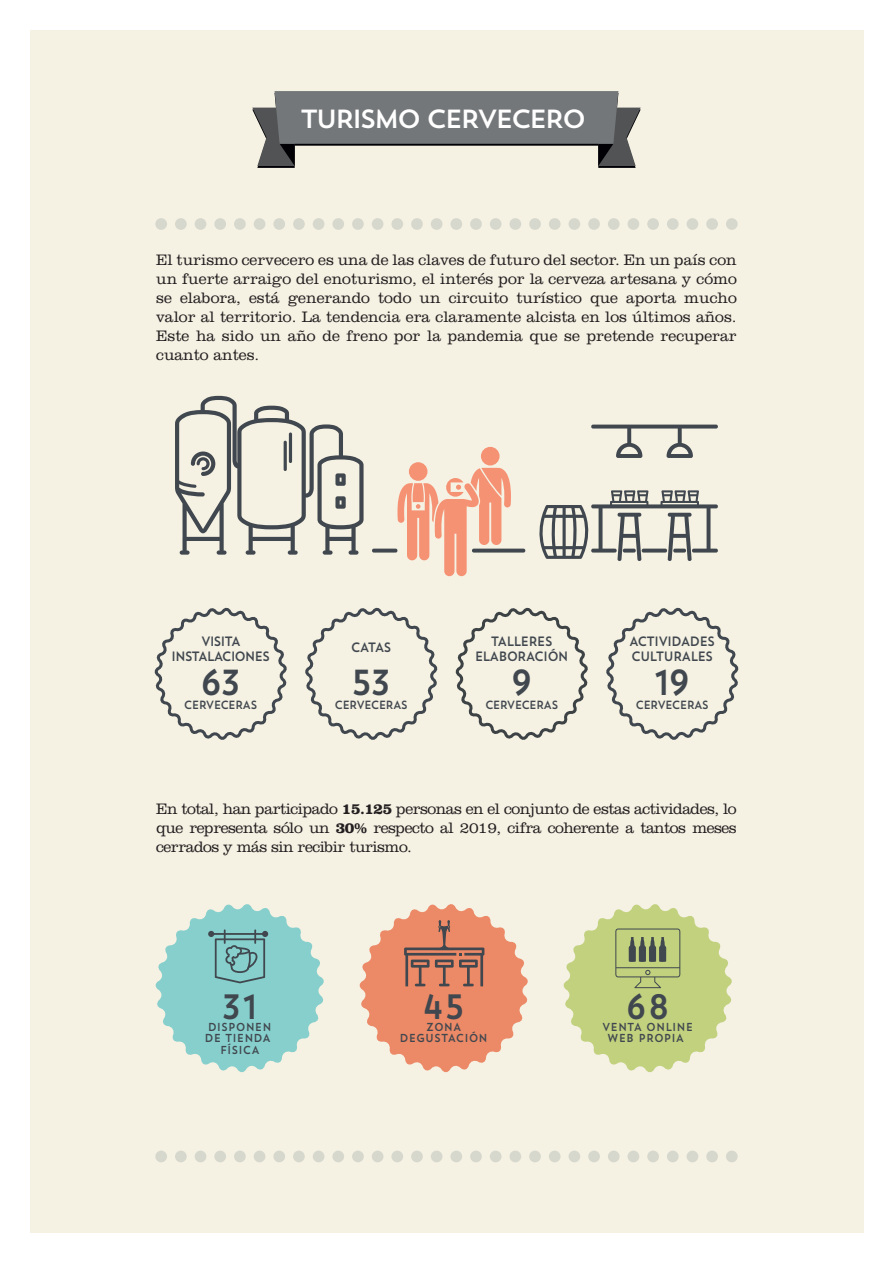
<style>
.page{position:relative;width:893px;height:1263px;background:#fff}
.page>*{position:absolute;margin:0;border:0;box-sizing:border-box;transform-origin:0 0}
.t1{font:36px "Trend Sans One";color:#40474e;scale:.9 1}
.t2{font:35.1px "Trend Sans One";color:#40474e;scale:.9 1}
.t3{font:26.1px "Trend Sans One";letter-spacing:-.125em;color:#fff}
.t4{font:300 15.75px/18.9px "Clarendon";letter-spacing:-.015em;color:#231f20;text-align:justify}
.t5{font:13.5px/15px "Trend Sans One";letter-spacing:-.08em;color:#40474e;text-align:center;scale:.9 1}
.t6{font:13.5px/15px "Trend Sans One";letter-spacing:-.1em;color:#40474e;text-align:center;scale:.9 1}
.t7{font:11.85px "Trend Sans One";letter-spacing:-.08em;color:#40474e;scale:.9 1}
.t8{font:11.55px/11.6px "Trend Sans One";color:#40474e;text-align:center;scale:.9 1}
.s1{font-weight:700}
</style>
<div class="page">
<div style="left:30px;top:30px;width:833px;height:1203px;background:#f5f1e3"></div>
<svg style="left:252px;top:91px;width:389px;height:77px"></svg>
<div style="left:155px;top:218px;width:12px;height:12px;background:#d7d8cd;border-radius:50%"></div>
<div style="left:175px;top:218px;width:12px;height:12px;background:#d7d8cd;border-radius:50%"></div>
<div style="left:195px;top:218px;width:11px;height:12px;background:#d7d8cd;border-radius:50%"></div>
<div style="left:214px;top:218px;width:12px;height:12px;background:#d7d8cd;border-radius:50%"></div>
<div style="left:234px;top:218px;width:12px;height:12px;background:#d7d8cd;border-radius:50%"></div>
<div style="left:254px;top:218px;width:11px;height:12px;background:#d7d8cd;border-radius:50%"></div>
<div style="left:273px;top:218px;width:12px;height:12px;background:#d7d8cd;border-radius:50%"></div>
<div style="left:293px;top:218px;width:12px;height:12px;background:#d7d8cd;border-radius:50%"></div>
<div style="left:313px;top:218px;width:11px;height:12px;background:#d7d8cd;border-radius:50%"></div>
<div style="left:332px;top:218px;width:12px;height:12px;background:#d7d8cd;border-radius:50%"></div>
<div style="left:352px;top:218px;width:12px;height:12px;background:#d7d8cd;border-radius:50%"></div>
<div style="left:372px;top:218px;width:11px;height:12px;background:#d7d8cd;border-radius:50%"></div>
<div style="left:391px;top:218px;width:12px;height:12px;background:#d7d8cd;border-radius:50%"></div>
<div style="left:411px;top:218px;width:12px;height:12px;background:#d7d8cd;border-radius:50%"></div>
<div style="left:431px;top:218px;width:11px;height:12px;background:#d7d8cd;border-radius:50%"></div>
<div style="left:450px;top:218px;width:12px;height:12px;background:#d7d8cd;border-radius:50%"></div>
<div style="left:470px;top:218px;width:12px;height:12px;background:#d7d8cd;border-radius:50%"></div>
<div style="left:490px;top:218px;width:11px;height:12px;background:#d7d8cd;border-radius:50%"></div>
<div style="left:509px;top:218px;width:12px;height:12px;background:#d7d8cd;border-radius:50%"></div>
<div style="left:529px;top:218px;width:12px;height:12px;background:#d7d8cd;border-radius:50%"></div>
<div style="left:549px;top:218px;width:12px;height:12px;background:#d7d8cd;border-radius:50%"></div>
<div style="left:569px;top:218px;width:11px;height:12px;background:#d7d8cd;border-radius:50%"></div>
<div style="left:588px;top:218px;width:12px;height:12px;background:#d7d8cd;border-radius:50%"></div>
<div style="left:608px;top:218px;width:12px;height:12px;background:#d7d8cd;border-radius:50%"></div>
<div style="left:628px;top:218px;width:11px;height:12px;background:#d7d8cd;border-radius:50%"></div>
<div style="left:647px;top:218px;width:12px;height:12px;background:#d7d8cd;border-radius:50%"></div>
<div style="left:667px;top:218px;width:12px;height:12px;background:#d7d8cd;border-radius:50%"></div>
<div style="left:687px;top:218px;width:11px;height:12px;background:#d7d8cd;border-radius:50%"></div>
<div style="left:706px;top:218px;width:12px;height:12px;background:#d7d8cd;border-radius:50%"></div>
<div style="left:726px;top:218px;width:12px;height:12px;background:#d7d8cd;border-radius:50%"></div>
<div style="left:155px;top:1150px;width:12px;height:12px;background:#d7d8cd;border-radius:50%"></div>
<div style="left:175px;top:1150px;width:12px;height:12px;background:#d7d8cd;border-radius:50%"></div>
<div style="left:195px;top:1150px;width:11px;height:12px;background:#d7d8cd;border-radius:50%"></div>
<div style="left:214px;top:1150px;width:12px;height:12px;background:#d7d8cd;border-radius:50%"></div>
<div style="left:234px;top:1150px;width:12px;height:12px;background:#d7d8cd;border-radius:50%"></div>
<div style="left:254px;top:1150px;width:11px;height:12px;background:#d7d8cd;border-radius:50%"></div>
<div style="left:273px;top:1150px;width:12px;height:12px;background:#d7d8cd;border-radius:50%"></div>
<div style="left:293px;top:1150px;width:12px;height:12px;background:#d7d8cd;border-radius:50%"></div>
<div style="left:313px;top:1150px;width:11px;height:12px;background:#d7d8cd;border-radius:50%"></div>
<div style="left:332px;top:1150px;width:12px;height:12px;background:#d7d8cd;border-radius:50%"></div>
<div style="left:352px;top:1150px;width:12px;height:12px;background:#d7d8cd;border-radius:50%"></div>
<div style="left:372px;top:1150px;width:11px;height:12px;background:#d7d8cd;border-radius:50%"></div>
<div style="left:391px;top:1150px;width:12px;height:12px;background:#d7d8cd;border-radius:50%"></div>
<div style="left:411px;top:1150px;width:12px;height:12px;background:#d7d8cd;border-radius:50%"></div>
<div style="left:431px;top:1150px;width:11px;height:12px;background:#d7d8cd;border-radius:50%"></div>
<div style="left:450px;top:1150px;width:12px;height:12px;background:#d7d8cd;border-radius:50%"></div>
<div style="left:470px;top:1150px;width:12px;height:12px;background:#d7d8cd;border-radius:50%"></div>
<div style="left:490px;top:1150px;width:11px;height:12px;background:#d7d8cd;border-radius:50%"></div>
<div style="left:509px;top:1150px;width:12px;height:12px;background:#d7d8cd;border-radius:50%"></div>
<div style="left:529px;top:1150px;width:12px;height:12px;background:#d7d8cd;border-radius:50%"></div>
<div style="left:549px;top:1150px;width:12px;height:12px;background:#d7d8cd;border-radius:50%"></div>
<div style="left:569px;top:1150px;width:11px;height:12px;background:#d7d8cd;border-radius:50%"></div>
<div style="left:588px;top:1150px;width:12px;height:12px;background:#d7d8cd;border-radius:50%"></div>
<div style="left:608px;top:1150px;width:12px;height:12px;background:#d7d8cd;border-radius:50%"></div>
<div style="left:628px;top:1150px;width:11px;height:12px;background:#d7d8cd;border-radius:50%"></div>
<div style="left:647px;top:1150px;width:12px;height:12px;background:#d7d8cd;border-radius:50%"></div>
<div style="left:667px;top:1150px;width:12px;height:12px;background:#d7d8cd;border-radius:50%"></div>
<div style="left:687px;top:1150px;width:11px;height:12px;background:#d7d8cd;border-radius:50%"></div>
<div style="left:706px;top:1150px;width:12px;height:12px;background:#d7d8cd;border-radius:50%"></div>
<div style="left:726px;top:1150px;width:12px;height:12px;background:#d7d8cd;border-radius:50%"></div>
<svg style="left:155px;top:904px;width:169px;height:169px"></svg>
<svg style="left:563px;top:904px;width:169px;height:169px"></svg>
<svg style="left:360px;top:904px;width:168px;height:168px"></svg>
<svg style="left:456px;top:608px;width:132px;height:132px"></svg>
<svg style="left:305px;top:607px;width:133px;height:133px"></svg>
<svg style="left:154px;top:607px;width:133px;height:133px"></svg>
<svg style="left:606px;top:607px;width:133px;height:133px"></svg>
<div style="left:481px;top:447px;width:19px;height:18px;background:#f69274;border-radius:50%"></div>
<div style="left:409px;top:462px;width:18px;height:19px;background:#f69274;border-radius:50%"></div>
<svg style="left:539px;top:424px;width:179px;height:137px"></svg>
<svg style="left:372px;top:468px;width:154px;height:108px"></svg>
<svg style="left:175px;top:396px;width:189px;height:159px"></svg>
<h3 class="t3" style="left:300px;top:102px;width:288px">TURISMO CERVECERO</h3>
<p class="t4" style="left:156px;top:250px;width:582px">El turismo cervecero es una de las claves de futuro del sector. En un país con un fuerte arraigo del enoturismo, el interés por la cerveza artesana y cómo se elabora, está generando todo un circuito turístico que aporta mucho valor al territorio. La tendencia era claramente alcista en los últimos años.<br>Este ha sido un año de freno por la pandemia que se pretende recuperar cuanto antes.</p>
<p class="t6" style="left:171px;top:633px;width:111px">VISITA<br>INSTALACIONeS</p>
<h1 class="t1" style="left:200px;top:659px;width:48px">63</h1>
<p class="t7" style="left:184px;top:697px;width:83px">CERVECERAS</p>
<p class="t5" style="left:351px;top:639px;width:47px">CATAS</p>
<h1 class="t1" style="left:351px;top:659px;width:47px">53</h1>
<p class="t7" style="left:334px;top:697px;width:83px">CERVECERAS</p>
<p class="t5" style="left:475px;top:633px;width:106px">TALLERES<br>ELABORACIÓN</p>
<h1 class="t1" style="left:510px;top:659px;width:27px">9</h1>
<p class="t7" style="left:485px;top:697px;width:83px">CERVECERAS</p>
<p class="t5" style="left:629px;top:633px;width:97px;text-align:left">ACTIVIDADES<br>CULTURALES</p>
<h1 class="t1" style="left:654px;top:659px;width:43px">19</h1>
<p class="t7" style="left:635px;top:697px;width:83px">CERVECERAS</p>
<p class="t4" style="left:156px;top:799px;width:582px">En total, han participado <span class="s1">15.125</span> personas en el conjunto de estas actividades, lo que representa sólo un <span class="s1">30%</span> respecto al 2019, cifra coherente a tantos meses cerrados y más sin recibir turismo.</p>
<h2 class="t2" style="left:625px;top:984px;width:51px">68</h2>
<p class="t8" style="left:607px;top:1032px;width:87px">WEB PROPIA</p>
<h2 class="t2" style="left:422px;top:984px;width:50px">45</h2>
<p class="t8" style="left:400px;top:1021px;width:100px">ZONA<br>DEGUSTACIÓN</p>
<h2 class="t2" style="left:221px;top:984px;width:44px">31</h2>
<p class="t8" style="left:204px;top:1021px;width:76px">DISPONEN<br>DE TIENDA<br>FÍSICA</p>
<p class="t8" style="left:602px;top:1021px;width:103px">VENTA ONLINE</p>
</div>
